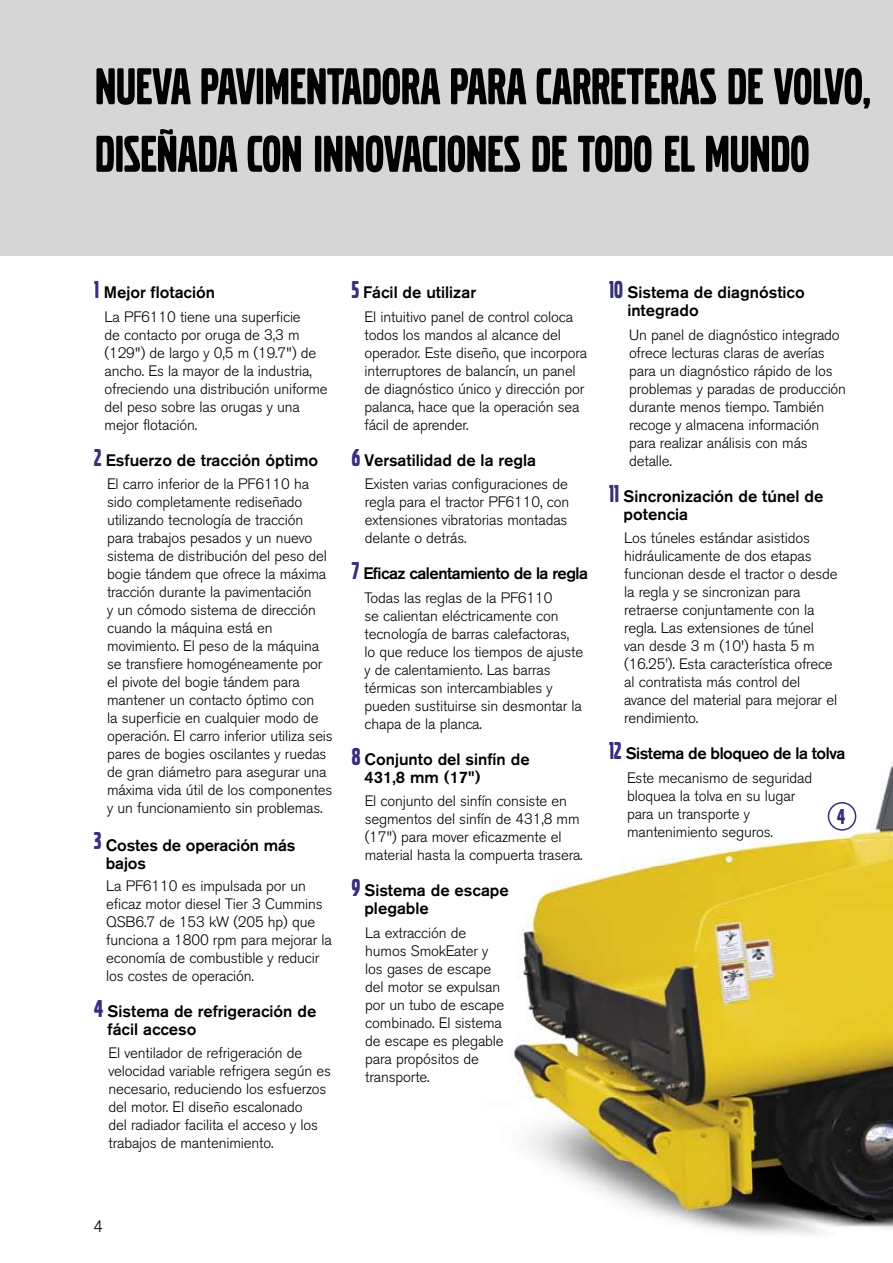
<style>
.page{position:relative;width:893px;height:1263px;background:#fff}
.page>*{position:absolute;margin:0;border:0;box-sizing:border-box;transform-origin:0 0}
.t1{font:54px/67.5px "Volvo Broad";color:#000}
.t2{font:22.5px "Volvo Broad";color:#362e7e}
.t3{font:300 16.5px/18px "Volvo Sans";color:#000}
.t4{font:300 16.5px "Volvo Sans";letter-spacing:-.03em;color:#000}
.t5{font:300 16.5px "Volvo Sans";color:#000}
.t6{font:300 15px/18px "Volvo Sans";letter-spacing:-.01em;color:#000}
.s1{font-family:"Volvo Broad";font-weight:400;font-size:25.5px;color:#362e7e}
</style>
<div class="page">
<img style="left:513px;top:765px;width:380px;height:470px">
<div style="left:0;top:0;width:893px;height:255px;background:#d6d6d6"></div>
<div style="left:828px;top:803px;width:28px;height:27px;background:#fff;border-radius:50%"></div>
<div style="left:828px;top:802px;width:28px;height:29px;border:2px solid #362e7e;border-radius:50%"></div>
<h1 class="t1" style="left:95px;top:53px;width:777px">NUEVA PAVIMENTADORA PARA CARRETERAS DE VOLVO,<br>DISEÑADA CON INNOVACIONES DE TODO EL MUNDO</h1>
<p class="t3" style="left:94px;top:284px;width:122px"><span class="s1">1</span> Mejor flotación</p>
<p class="t6" style="left:105px;top:308px;width:224px">La PF6110 tiene una superficie<br>de contacto por oruga de 3,3 m (129") de largo y 0,5 m (19.7") de ancho. Es la mayor de la industria, ofreciendo una distribución uniforme del peso sobre las orugas y una mejor flotación.</p>
<p class="t3" style="left:94px;top:451px;width:225px"><span class="s1">2</span> Esfuerzo de tracción óptimo</p>
<p class="t6" style="left:107px;top:475px;width:227px">El carro inferior de la PF6110 ha sido completamente rediseñado utilizando tecnología de tracción para trabajos pesados y un nuevo sistema de distribución del peso del bogie tándem que ofrece la máxima tracción durante la pavimentación<br>y un cómodo sistema de dirección cuando la máquina está en movimiento. El peso de la máquina se transfiere homogéneamente por el pivote del bogie tándem para mantener un contacto óptimo con<br>la superficie en cualquier modo de operación. El carro inferior utiliza seis pares de bogies oscilantes y ruedas de gran diámetro para asegurar una máxima vida útil de los componentes y un funcionamiento sin problemas.</p>
<p class="t3" style="left:106px;top:836px;width:191px;text-indent:-12px"><span class="s1">3</span> Costes de operación más bajos</p>
<p class="t6" style="left:106px;top:877px;width:227px">La PF6110 es impulsada por un eficaz motor diesel Tier 3 Cummins<br>QSB6.7 de 153 kW (205 hp) que funciona a 1800 rpm para mejorar la economía de combustible y reducir los costes de operación.</p>
<p class="t3" style="left:108px;top:1002px;width:210px;text-indent:-13px"><span class="s1">4</span> Sistema de refrigeración de fácil acceso</p>
<p class="t6" style="left:109px;top:1044px;width:224px">El ventilador de refrigeración de velocidad variable refrigera según es necesario, reduciendo los esfuerzos del motor. El diseño escalonado<br>del radiador facilita el acceso y los trabajos de mantenimiento.</p>
<p class="t3" style="left:352px;top:284px;width:126px"><span class="s1">5</span> Fácil de utilizar</p>
<p class="t6" style="left:364px;top:308px;width:224px">El intuitivo panel de control coloca todos los mandos al alcance del operador. Este diseño, que incorpora interruptores de balancín, un panel de diagnóstico único y dirección por palanca, hace que la operación sea fácil de aprender.</p>
<p class="t3" style="left:352px;top:451px;width:186px"><span class="s1">6</span> Versatilidad de la regla</p>
<p class="t6" style="left:365px;top:475px;width:206px;text-align:justify">Existen varias configuraciones de regla para el tractor PF6110, con extensiones vibratorias montadas delante o detrás.</p>
<p class="t4" style="left:352px;top:563px;width:238px"><span class="s1">7</span> Eficaz calentamiento de la regla</p>
<p class="t6" style="left:364px;top:589px;width:220px">Todas las reglas de la PF6110<br>se calientan eléctricamente con tecnología de barras calefactoras, lo que reduce los tiempos de ajuste y de calentamiento. Las barras térmicas son intercambiables y pueden sustituirse sin desmontar la chapa de la planca.</p>
<p class="t3" style="left:365px;top:750px;width:166px;text-indent:-13px"><span class="s1">8</span> Conjunto del sinfín de<br>431,8 mm (17")</p>
<p class="t6" style="left:365px;top:792px;width:220px">El conjunto del sinfín consiste en segmentos del sinfín de 431,8 mm (17") para mover eficazmente el material hasta la compuerta trasera.</p>
<p class="t3" style="left:364px;top:881px;width:146px;text-indent:-13px"><span class="s1">9</span> Sistema de escape plegable</p>
<p class="t6" style="left:365px;top:923px;width:140px">La extracción de humos SmokEater y los gases de escape del motor se expulsan por un tubo de escape combinado. El sistema de escape es plegable para propósitos de transporte.</p>
<p class="t3" style="left:627px;top:284px;width:179px;text-indent:-18px"><span class="s1">10</span> Sistema de diagnóstico integrado</p>
<p class="t6" style="left:629px;top:326px;width:218px">Un panel de diagnóstico integrado ofrece lecturas claras de averías para un diagnóstico rápido de los problemas y paradas de producción durante menos tiempo. También recoge y almacena información para realizar análisis con más detalle.</p>
<p class="t3" style="left:624px;top:487px;width:201px;text-indent:-15px"><span class="s1">11</span> Sincronización de túnel de potencia</p>
<p class="t6" style="left:624px;top:529px;width:215px">Los túneles estándar asistidos hidráulicamente de dos etapas funcionan desde el tractor o desde la regla y se sincronizan para retraerse conjuntamente con la regla. Las extensiones de túnel van desde 3 m (10') hasta 5 m (16.25’). Esta característica ofrece al contratista más control del avance del material para mejorar el rendimiento.</p>
<p class="t4" style="left:609px;top:743px;width:238px"><span class="s1">12</span> Sistema de bloqueo de la tolva</p>
<p class="t6" style="left:627px;top:769px;width:187px">Este mecanismo de seguridad bloquea la tolva en su lugar para un transporte y mantenimiento seguros.</p>
<h2 class="t2" style="left:837px;top:806px;width:9px">4</h2>
<p class="t5" style="left:94px;top:1216px;width:11px">4</p>
</div>
